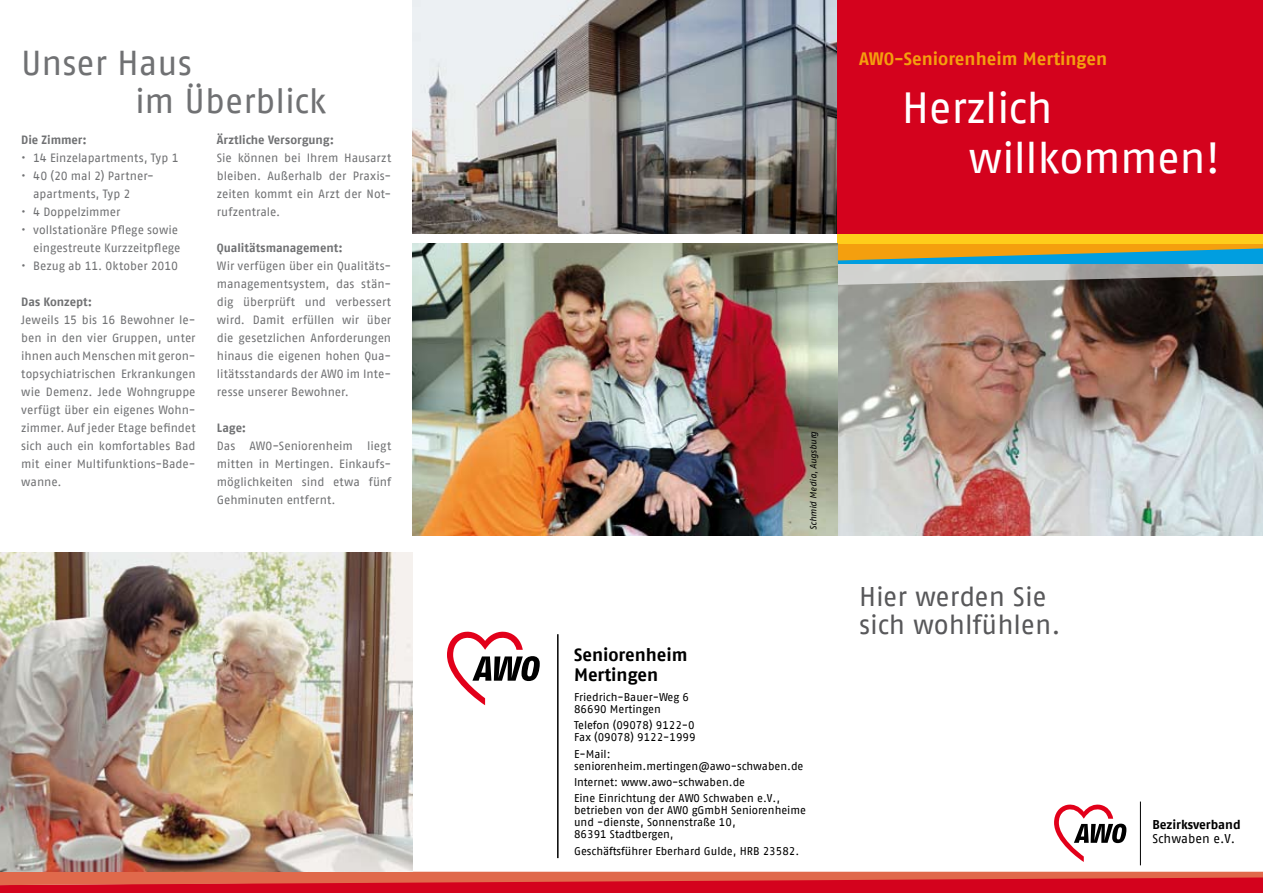
<style>
.page{position:relative;width:1263px;height:893px;background:#fff}
.page>*{position:absolute;margin:0;border:0;box-sizing:border-box;transform-origin:0 0}
.t1{font:43.5px/49.5px "AWO Fago Office";letter-spacing:-.01em;color:#fff}
.t2{font:34.5px/37.5px "AWO Fago Office";color:#707173}
.t3{font:27px/28.5px "AWO Fago Office";color:#58585a}
.t4{font:700 18px "AWO Fago Office";color:#f49f0e}
.t5{font:700 18px/19.5px "AWO Fago Office";color:#000}
.t6{font:700 12.75px "AWO Fago Office";letter-spacing:-.005em;color:#000}
.t7{font:12.75px "AWO Fago Office";color:#000}
.t8{font:12px/18px "AWO Fago Office";color:#707173;text-align:justify}
.t9{font:700 12px "AWO Fago Office";letter-spacing:-.005em;color:#707173}
.t10{font:11.25px/12px "AWO Fago Office";color:#000}
.t11{font:italic 9px "AWO Fago Office";color:#000}
</style>
<div class="page">
<img style="left:412px;top:0;width:426px;height:234px">
<img style="left:838px;top:285px;width:425px;height:251px">
<div style="left:838px;top:0;width:425px;height:234px;background:#d4021d"></div>
<svg style="left:1054px;top:804px;width:72px;height:58px"></svg>
<hr style="left:1140px;top:801px;width:1px;height:64px;background:#000">
<svg style="left:838px;top:243px;width:425px;height:42px"></svg>
<div style="left:838px;top:234px;width:425px;height:9px;background:#fecd1b"></div>
<svg style="left:447px;top:631px;width:93px;height:74px"></svg>
<hr style="left:557px;top:634px;width:2px;height:224px;background:#000">
<svg style="left:0;top:872px;width:1263px;height:21px"></svg>
<img style="left:0;top:553px;width:412px;height:319px">
<img style="left:412px;top:243px;width:426px;height:293px">
<h2 class="t2" style="left:135px;top:44px;width:193px;text-indent:-114px">Unser Haus<br>im Überblick</h2>
<p class="t9" style="left:217px;top:133px;width:119px">Ärztliche Versorgung:</p>
<p class="t8" style="left:217px;top:149px;width:176px">Sie können bei Ihrem Hausarzt bleiben. Außerhalb der Praxis&shy;zeiten kommt ein Arzt der Not&shy;rufzentrale.</p>
<p class="t9" style="left:217px;top:241px;width:127px">Qualitätsmanagement:</p>
<p class="t8" style="left:217px;top:257px;width:176px">Wir verfügen über ein Qualitäts&shy;managementsystem, das stän&shy;dig überprüft und verbessert wird. Damit erfüllen wir über die gesetzlichen Anforderungen hinaus die eigenen hohen Qua&shy;litätsstandards der AWO im Inte&shy;resse unserer Bewohner.</p>
<p class="t9" style="left:217px;top:421px;width:31px">Lage:</p>
<p class="t8" style="left:217px;top:437px;width:176px">Das AWO-Seniorenheim liegt mitten in Mertingen. Einkaufs&shy;möglichkeiten sind etwa fünf Gehminuten entfernt.</p>
<p class="t11" style="left:808px;top:530px;width:100px;rotate:-90deg">Schmid Media, Augsburg</p>
<p class="t9" style="left:21px;top:133px;width:67px">Die Zimmer:</p>
<p class="t8" style="left:21px;top:149px;width:159px">• 14 Einzelapartments, Typ 1</p>
<p class="t8" style="left:33px;top:167px;width:122px;text-indent:-12px">• 40 (20 mal 2) Partner&shy;apartments, Typ 2</p>
<p class="t8" style="left:21px;top:203px;width:101px">• 4 Doppelzimmer</p>
<p class="t8" style="left:21px;top:221px;width:161px;text-align:right">• vollstationäre Pflege sowie eingestreute Kurzzeitpflege</p>
<p class="t8" style="left:21px;top:257px;width:158px">• Bezug ab 11. Oktober 2010</p>
<p class="t9" style="left:21px;top:295px;width:72px">Das Konzept:</p>
<p class="t8" style="left:21px;top:311px;width:176px">Jeweils 15 bis 16 Bewohner le&shy;ben in den vier Gruppen, unter ihnen auch Menschen mit geron&shy;topsychiatrischen Erkrankungen wie Demenz. Jede Wohngruppe verfügt über ein eigenes Wohn&shy;zimmer. Auf jeder Etage befindet sich auch ein komfortables Bad mit einer Multifunktions-Bade&shy;wanne.</p>
<h3 class="t5" style="left:574px;top:645px;width:115px">Seniorenheim<br>Mertingen</h3>
<p class="t10" style="left:574px;top:691px;width:116px">Friedrich-Bauer-Weg 6<br>86690 Mertingen</p>
<p class="t10" style="left:574px;top:719px;width:123px">Telefon (09078) 9122-0<br>Fax (09078) 9122-1999</p>
<p class="t10" style="left:574px;top:748px;width:231px">E-Mail: seniorenheim.mertingen@awo-schwaben.de</p>
<p class="t10" style="left:574px;top:774px;width:207px;line-height:16.2px">Internet: www.awo-schwaben.de<br>Eine Einrichtung der AWO Schwaben e.V.,</p>
<p class="t10" style="left:574px;top:804px;width:233px">betrieben von der AWO gGmbH Seniorenheime und -dienste, Sonnenstraße 10,<br>86391 Stadtbergen,</p>
<p class="t10" style="left:574px;top:844px;width:227px">Geschäftsführer Eberhard Gulde, HRB 23582.</p>
<h3 class="t4" style="left:859px;top:49px;width:250px">AWO-Seniorenheim Mertingen</h3>
<h1 class="t1" style="left:969px;top:83px;width:253px;text-indent:-67px">Herzlich willkommen!</h1>
<h3 class="t3" style="left:859px;top:582px;width:203px">Hier werden Sie sich wohlfühlen.</h3>
<p class="t6" style="left:1152px;top:817px;width:90px">Bezirksverband</p>
<p class="t7" style="left:1152px;top:831px;width:84px">Schwaben e.V.</p>
</div>
